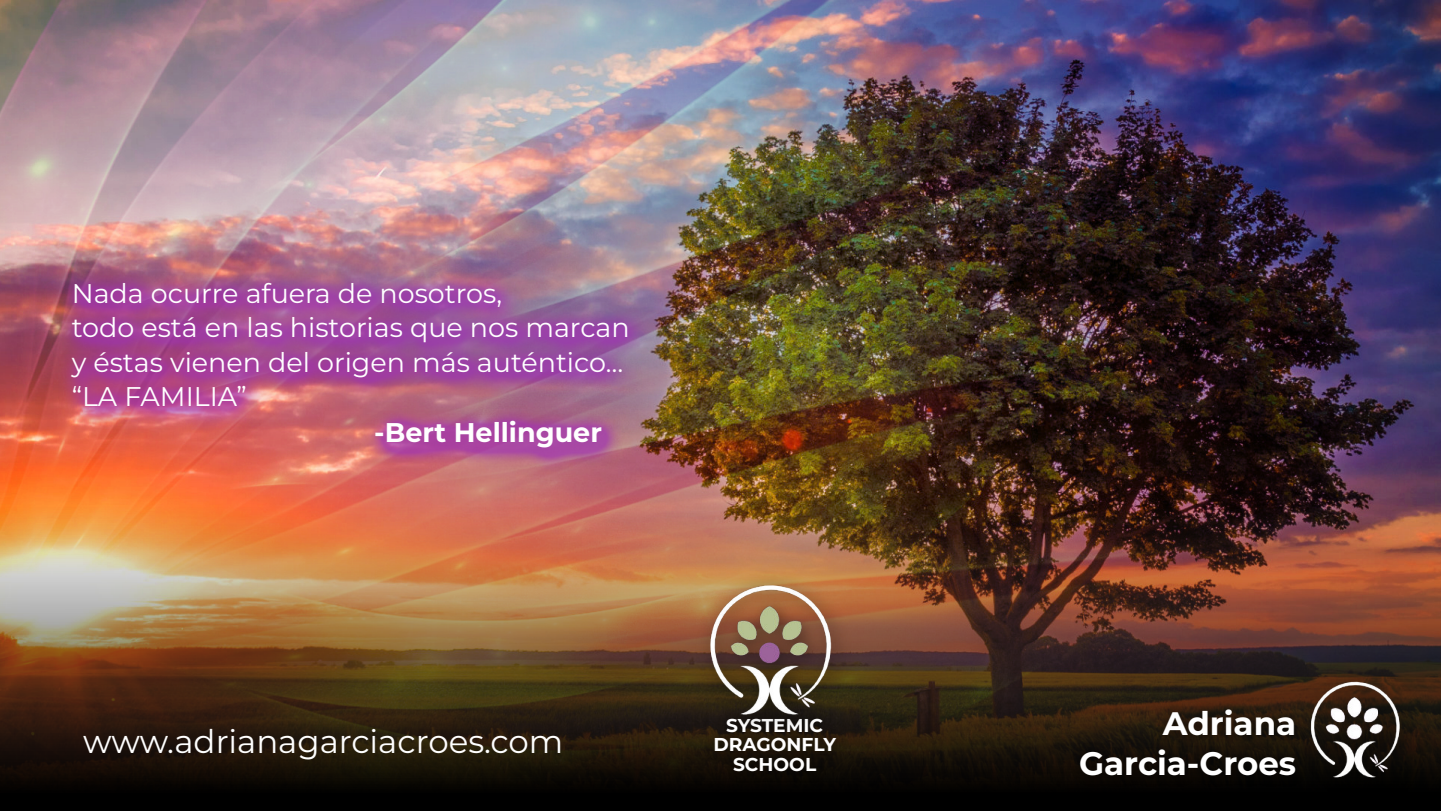
<style>
.page{position:relative;width:1441px;height:811px;background:#fff}
.page>*{position:absolute;margin:0;border:0;box-sizing:border-box;transform-origin:0 0}
.t1{font:32.47px "Montserrat";color:#fff}
.t2{font:700 32.47px/39.5px "Montserrat";color:#fff;text-align:right}
.t3{font:27px/34.5px "Montserrat";color:#fff}
.t4{font:700 27px "Montserrat";color:#fff}
.t5{font:700 18.6px/19.6px "Montserrat";color:#fff;text-align:center}
</style>
<div class="page">
<img style="left:0;top:0;width:1440px;height:505px">
<img style="left:0;top:505px;width:1440px;height:305px">
<img style="left:704px;top:734px;width:142px;height:49px">
<img style="left:696px;top:570px;width:156px;height:164px">
<img style="left:58px;top:268px;width:593px;height:203px">
<img style="left:1070px;top:700px;width:229px;height:86px">
<img style="left:1299px;top:670px;width:131px;height:134px">
<p class="t3" style="left:72px;top:276px;width:560px">Nada ocurre afuera de nosotros,<br>todo está en las historias que nos marcan y éstas vienen del origen más auténtico… “LA FAMILIA”</p>
<p class="t4" style="left:374px;top:416px;width:229px">-Bert Hellinguer</p>
<p class="t1" style="left:83px;top:721px;width:482px">www.adrianagarciacroes.com</p>
<p class="t5" style="left:713px;top:715px;width:124px">SYSTEMIC<br>DRAGONFLY<br>SCHOOL</p>
<p class="t2" style="left:1079px;top:704px;width:218px">Adriana<br>Garcia-Croes</p>
</div>
